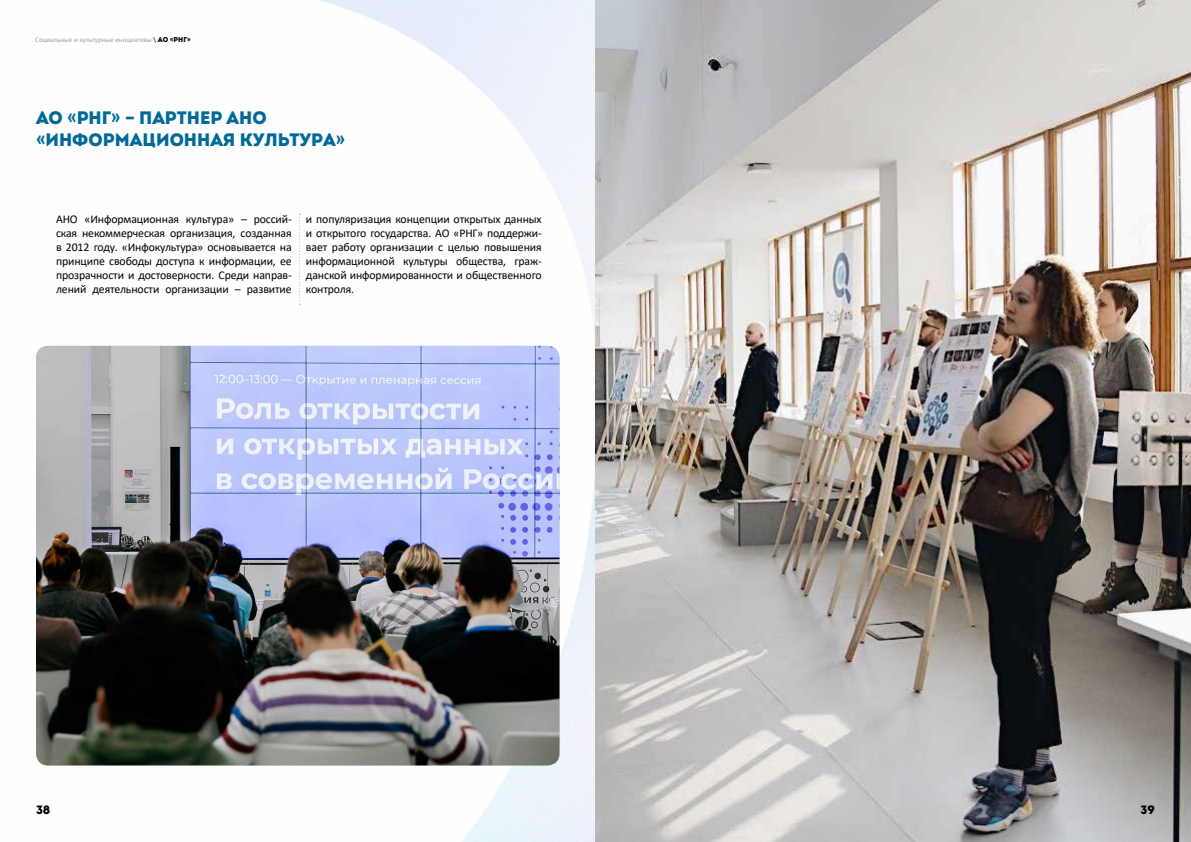
<style>
.page{position:relative;width:1191px;height:842px;background:#fff}
.page>*{position:absolute;margin:0;border:0;box-sizing:border-box;transform-origin:0 0}
.t1{font:900 18px/21.6px "Intro";color:#00699a}
.t2{font:900 12px "Intro";color:#000}
.t3{font:11.8px/14.2px "Calibri";letter-spacing:-.01em;color:#000;text-align:justify}
.t4{font:7px "Calibri";color:#a0a0a0}
.s1{color:#000}
.s2{font-family:"Intro";font-weight:900;color:#000}
</style>
<div class="page">
<img style="left:45px;top:0;width:551px;height:842px">
<img style="left:36px;top:346px;width:523px;height:419px">
<svg style="left:299px;top:214px;width:1px;height:91px"></svg>
<img style="left:596px;top:0;width:595px;height:842px">
<p class="t4" style="left:35px;top:35px;width:157px">Социальные и культурные инициативы <span class="s1">\</span> <span class="s2">АО «РНГ»</span></p>
<h1 class="t1" style="left:36px;top:107px;width:311px">АО «РНГ» – ПАРТНЕР АНО «ИНФОРМАЦИОННАЯ КУЛЬТУРА»</h1>
<p class="t3" style="left:56px;top:211px;width:237px">АНО «Информационная культура» – россий&shy;ская некоммерческая организация, созданная в 2012 году. «Инфокультура» основывается на принципе свободы доступа к информации, ее прозрачности и достоверности. Среди направ&shy;лений деятельности организации – развитие</p>
<p class="t3" style="left:306px;top:211px;width:237px">и популяризация концепции открытых данных и открытого государства. АО «РНГ» поддержи&shy;вает работу организации с целью повышения информационной культуры общества, граж&shy;данской информированности и общественного контроля.</p>
<p class="t2" style="left:36px;top:802px;width:16px">38</p>
<p class="t2" style="left:1140px;top:802px;width:16px">39</p>
</div>
